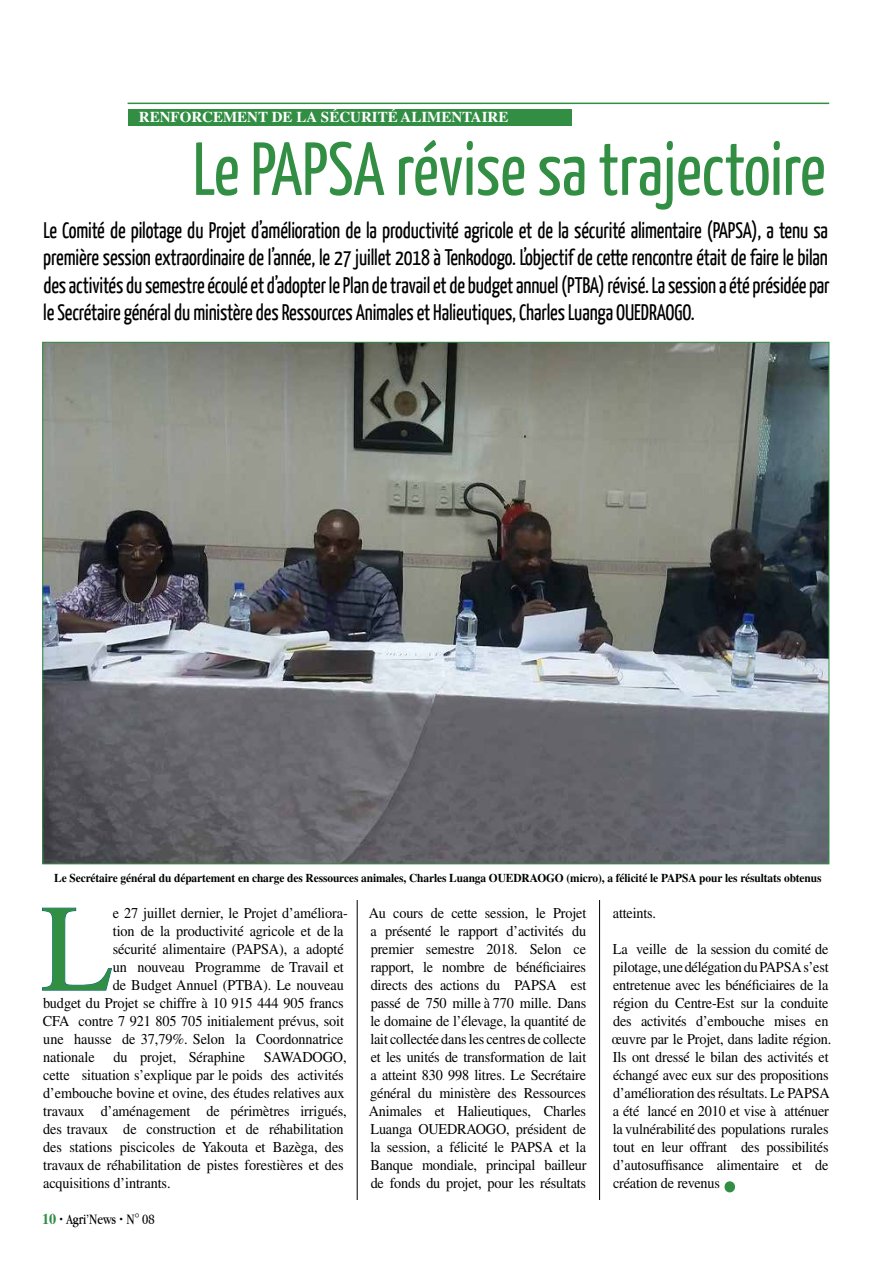
<style>
.page{position:relative;width:893px;height:1263px;background:#fff}
.page>*{position:absolute;margin:0;border:0;box-sizing:border-box;transform-origin:0 0}
.t1{font:123.75px "Times LT Std";color:#318e43;scale:.95 1}
.t2{font:75px "Yanone Kaffeesatz";color:#318e43;scale:.95 1}
.t3{font:22.5px/27px "Yanone Kaffeesatz";letter-spacing:-.005em;color:#000;text-align:justify;scale:.94 1}
.t4{font:15px/18px "Times LT Std";letter-spacing:-.005em;color:#000;scale:.95 1}
.t5{font:700 15px "Times LT Std";color:#fff}
.t6{font:15px "Apple Garamond";letter-spacing:-.005em;color:#000;scale:.95 1}
.t7{font:700 12px "Times LT Std";letter-spacing:-.005em;color:#000;scale:.95 1}
.s1{font-family:"Times LT Std";font-weight:700;color:#318e43}
.s2{font-family:"Times LT Std";font-weight:700}
</style>
<div class="page">
<hr style="left:128px;top:103px;width:701px;height:1px;background:#318e43">
<div style="left:128px;top:110px;width:444px;height:16px;background:#318e43"></div>
<svg style="left:42px;top:907px;width:70px;height:84px"></svg>
<hr style="left:599px;top:900px;width:1px;height:299px;background:#000">
<hr style="left:357px;top:900px;width:1px;height:299px;background:#000">
<div style="left:724px;top:1181px;width:11px;height:11px;background:#318e43;border-radius:50%"></div>
<img style="left:45px;top:344px;width:782px;height:518px">
<p class="t5" style="left:139px;top:108px;width:371px">RENFORCEMENT DE LA SÉCURITÉ ALIMENTAIRE</p>
<h2 class="t2" style="left:193px;top:123px;width:667px">Le PAPSA révise sa trajectoire</h2>
<p class="t3" style="left:43px;top:217px;width:838px">Le Comité de pilotage du Projet d’amélioration de la productivité agricole et de la sécurité alimentaire (PAPSA), a tenu sa première session extraordinaire de l’année, le 27 juillet 2018 à Tenkodogo. L’objectif de cette rencontre était de faire le bilan des activités du semestre écoulé et d’adopter le Plan de travail et de budget annuel (PTBA) révisé. La session a été présidée par le Secrétaire général du ministère des Ressources Animales et Halieutiques, Charles Luanga OUEDRAOGO.</p>
<p class="t7" style="left:54px;top:871px;width:809px">Le Secrétaire général du département en charge des Ressources animales, Charles Luanga OUEDRAOGO (micro), a félicité le PAPSA pour les résultats obtenus</p>
<h1 class="t1" style="left:41px;top:879px;width:77px">L</h1>
<p class="t4" style="left:113px;top:904px;width:249px">e 27 juillet dernier, le Projet d’améliora-</p>
<p class="t4" style="left:113px;top:922px;width:244px">tion de la productivité agricole et de la</p>
<p class="t4" style="left:113px;top:940px;width:245px">sécurité alimentaire (PAPSA), a adopté</p>
<p class="t4" style="left:113px;top:958px;width:245px">un nouveau Programme de Travail et</p>
<p class="t4" style="left:113px;top:976px;width:245px">de Budget Annuel (PTBA). Le nouveau</p>
<p class="t4" style="left:43px;top:994px;width:318px">budget du Projet se chiffre à 10 915 444 905 francs</p>
<p class="t4" style="left:43px;top:1012px;width:318px">CFA contre 7 921 805 705 initialement prévus, soit</p>
<p class="t4" style="left:43px;top:1030px;width:318px">une hausse de 37,79%. Selon la Coordonnatrice</p>
<p class="t4" style="left:43px;top:1048px;width:56px">nationale</p>
<p class="t4" style="left:113px;top:1048px;width:140px">du projet, Séraphine</p>
<p class="t4" style="left:43px;top:1048px;width:321px;text-indent:221px">SAWADOGO, cette situation s’explique par le poids des activités d’embouche bovine et ovine, des études relatives aux travaux d’aménagement de périmètres irrigués, des travaux de construction et de réhabilitation des stations piscicoles de Yakouta et Bazèga, des travaux de réhabilitation de pistes forestières et des acquisitions d’intrants.</p>
<p class="t6" style="left:42px;top:1210px;width:120px"><span class="s1">10</span> <span class="s2">·</span> Agri’News <span class="s2">·</span> N° 08</p>
<p class="t4" style="left:369px;top:904px;width:231px;text-align:justify">Au cours de cette session, le Projet a présenté le rapport d’activités du premier semestre 2018. Selon ce rapport, le nombre de bénéficiaires directs des actions du PAPSA est passé de 750 mille à 770 mille. Dans le domaine de l’élevage, la quantité de lait collectée dans les centres de collecte et les unités de transformation de lait a atteint 830 998 litres. Le Secrétaire général du ministère des Ressources Animales et Halieutiques, Charles Luanga OUEDRAOGO, président de la session, a félicité le PAPSA et la Banque mondiale, principal bailleur de fonds du projet, pour les résultats</p>
<p class="t4" style="left:613px;top:904px;width:47px">atteints.</p>
<p class="t4" style="left:612px;top:940px;width:233px">La veille de la session du comité de pilotage, une délégation du PAPSA s’est entretenue avec les bénéficiaires de la région du Centre-Est sur la conduite des activités d’embouche mises en œuvre par le Projet, dans ladite région.<br>Ils ont dressé le bilan des activités et échangé avec eux sur des propositions d’amélioration des résultats. Le PAPSA a été lancé en 2010 et vise à atténuer la vulnérabilité des populations rurales tout en leur offrant des possibilités d’autosuffisance alimentaire et de création de revenus</p>
</div>
